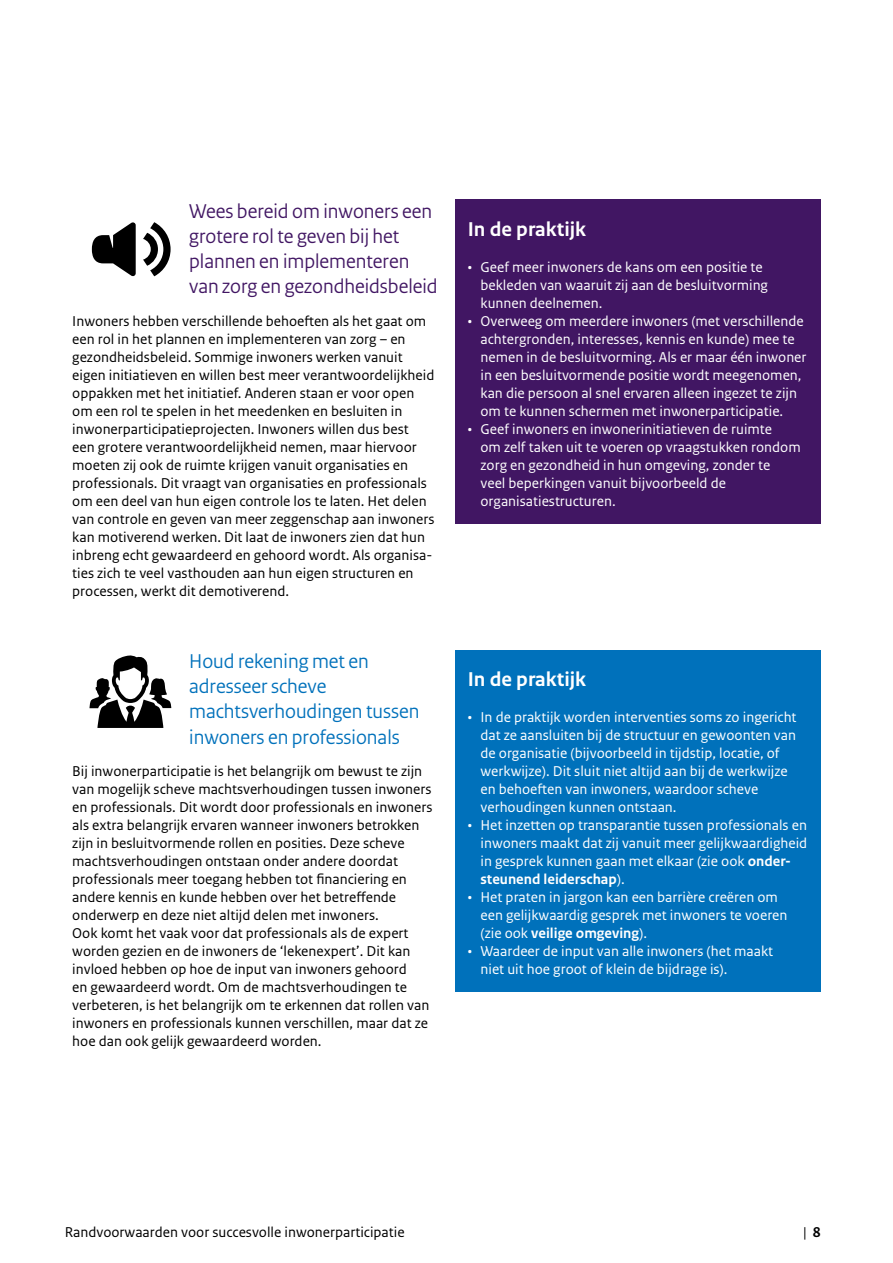
<style>
.page{position:relative;width:893px;height:1263px;background:#fff}
.page>*{position:absolute;margin:0;border:0;box-sizing:border-box;transform-origin:0 0}
._05_RIVM_Paragraafko{font:21px/25.2px "Rijksoverheid Sans Heading";color:#411663}
._05_RIVM_Paragraafko-2{font:21px/25.2px "Rijksoverheid Sans Heading";color:#0071bb}
._21_RIVM_Kader_Subko{font:700 21px "Rijksoverheid Sans Text";color:#fff}
._10_RIVM_Broodtekst{font:15px/18px "Rijksoverheid Sans Text";color:#000}
.t1{font:15px/18px "Rijksoverheid Sans Text";color:#fff}
.s1{font-weight:700}
</style>
<div class="page">
<svg style="left:143px;top:222px;width:28px;height:54px"></svg>
<svg style="left:92px;top:222px;width:44px;height:55px"></svg>
<div style="left:455px;top:199px;width:366px;height:324px;background:#411663"></div>
<svg style="left:90px;top:655px;width:81px;height:73px"></svg>
<div style="left:455px;top:650px;width:366px;height:342px;background:#0071bb"></div>
<p class="_05_RIVM_Paragraafko" style="left:189px;top:199px;width:250px">Wees bereid om inwoners een grotere rol te geven bij het plannen en implementeren van zorg en gezondheidsbeleid</p>
<p class="_10_RIVM_Broodtekst" style="left:72px;top:312px;width:364px">Inwoners hebben verschillende behoeften als het gaat om een rol in het plannen en implementeren van zorg – en gezondheidsbeleid. Sommige inwoners werken vanuit eigen initiatieven en willen best meer verantwoordelijkheid oppakken met het initiatief. Anderen staan er voor open om een rol te spelen in het meedenken en besluiten in inwonerparticipatieprojecten. Inwoners willen dus best een grotere verantwoordelijkheid nemen, maar hiervoor moeten zij ook de ruimte krijgen vanuit organisaties en professionals. Dit vraagt van organisaties en professionals om een deel van hun eigen controle los te laten. Het delen van controle en geven van meer zeggenschap aan inwoners kan motiverend werken. Dit laat de inwoners zien dat hun inbreng echt gewaardeerd en gehoord wordt. Als organisa&shy;ties zich te veel vasthouden aan hun eigen structuren en processen, werkt dit demotiverend.</p>
<p class="_05_RIVM_Paragraafko-2" style="left:189px;top:649px;width:232px">Houd rekening met en adresseer scheve machtsverhoudingen tussen inwoners en professionals</p>
<p class="_10_RIVM_Broodtekst" style="left:72px;top:762px;width:362px">Bij inwonerparticipatie is het belangrijk om bewust te zijn van mogelijk scheve machtsverhoudingen tussen inwoners en professionals. Dit wordt door professionals en inwoners als extra belangrijk ervaren wanneer inwoners betrokken zijn in besluitvormende rollen en posities. Deze scheve machtsverhoudingen ontstaan onder andere doordat professionals meer toegang hebben tot financiering en andere kennis en kunde hebben over het betreffende onderwerp en deze niet altijd delen met inwoners.</p>
<p class="_10_RIVM_Broodtekst" style="left:72px;top:924px;width:359px">Ook komt het vaak voor dat professionals als de expert worden gezien en de inwoners de ‘lekenexpert’. Dit kan invloed hebben op hoe de input van inwoners gehoord<br>en gewaardeerd wordt. Om de machtsverhoudingen te verbeteren, is het belangrijk om te erkennen dat rollen van inwoners en professionals kunnen verschillen, maar dat ze hoe dan ook gelijk gewaardeerd worden.</p>
<p class="_21_RIVM_Kader_Subko" style="left:468px;top:217px;width:120px">In de praktijk</p>
<p class="t1" style="left:480px;top:258px;width:289px;text-indent:-13px">• Geef meer inwoners de kans om een positie te bekleden van waaruit zij aan de besluitvorming kunnen deelnemen.</p>
<p class="t1" style="left:480px;top:312px;width:327px;text-indent:-13px">• Overweeg om meerdere inwoners (met verschillende achtergronden, interesses, kennis en kunde) mee te nemen in de besluitvorming. Als er maar één inwoner in een besluitvormende positie wordt meegenomen, kan die persoon al snel ervaren alleen ingezet te zijn om te kunnen schermen met inwonerparticipatie.</p>
<p class="t1" style="left:480px;top:420px;width:322px;text-indent:-13px">• Geef inwoners en inwonerinitiatieven de ruimte<br>om zelf taken uit te voeren op vraagstukken rondom zorg en gezondheid in hun omgeving, zonder te<br>veel beperkingen vanuit bijvoorbeeld de organisatiestructuren.</p>
<p class="_21_RIVM_Kader_Subko" style="left:468px;top:667px;width:120px">In de praktijk</p>
<p class="t1" style="left:480px;top:708px;width:318px;text-indent:-13px">• In de praktijk worden interventies soms zo ingericht dat ze aansluiten bij de structuur en gewoonten van de organisatie (bijvoorbeeld in tijdstip, locatie, of werkwijze). Dit sluit niet altijd aan bij de werkwijze en behoeften van inwoners, waardoor scheve verhoudingen kunnen ontstaan.</p>
<p class="t1" style="left:480px;top:816px;width:328px;text-indent:-13px">• Het inzetten op transparantie tussen professionals en inwoners maakt dat zij vanuit meer gelijkwaardigheid in gesprek kunnen gaan met elkaar (zie ook <span class="s1">onder&shy;steunend leiderschap</span>).</p>
<p class="t1" style="left:480px;top:888px;width:308px;text-indent:-13px">• Het praten in jargon kan een barrière creëren om een gelijkwaardig gesprek met inwoners te voeren (zie ook <span class="s1">veilige omgeving</span>).</p>
<p class="t1" style="left:480px;top:942px;width:294px;text-indent:-13px">• Waardeer de input van alle inwoners (het maakt niet uit hoe groot of klein de bijdrage is).</p>
<p class="_10_RIVM_Broodtekst" style="left:65px;top:1223px;width:341px">Randvoorwaarden voor succesvolle inwonerparticipatie</p>
<p class="_10_RIVM_Broodtekst" style="left:803px;top:1223px;width:19px">| <span class="s1">8</span></p>
</div>
